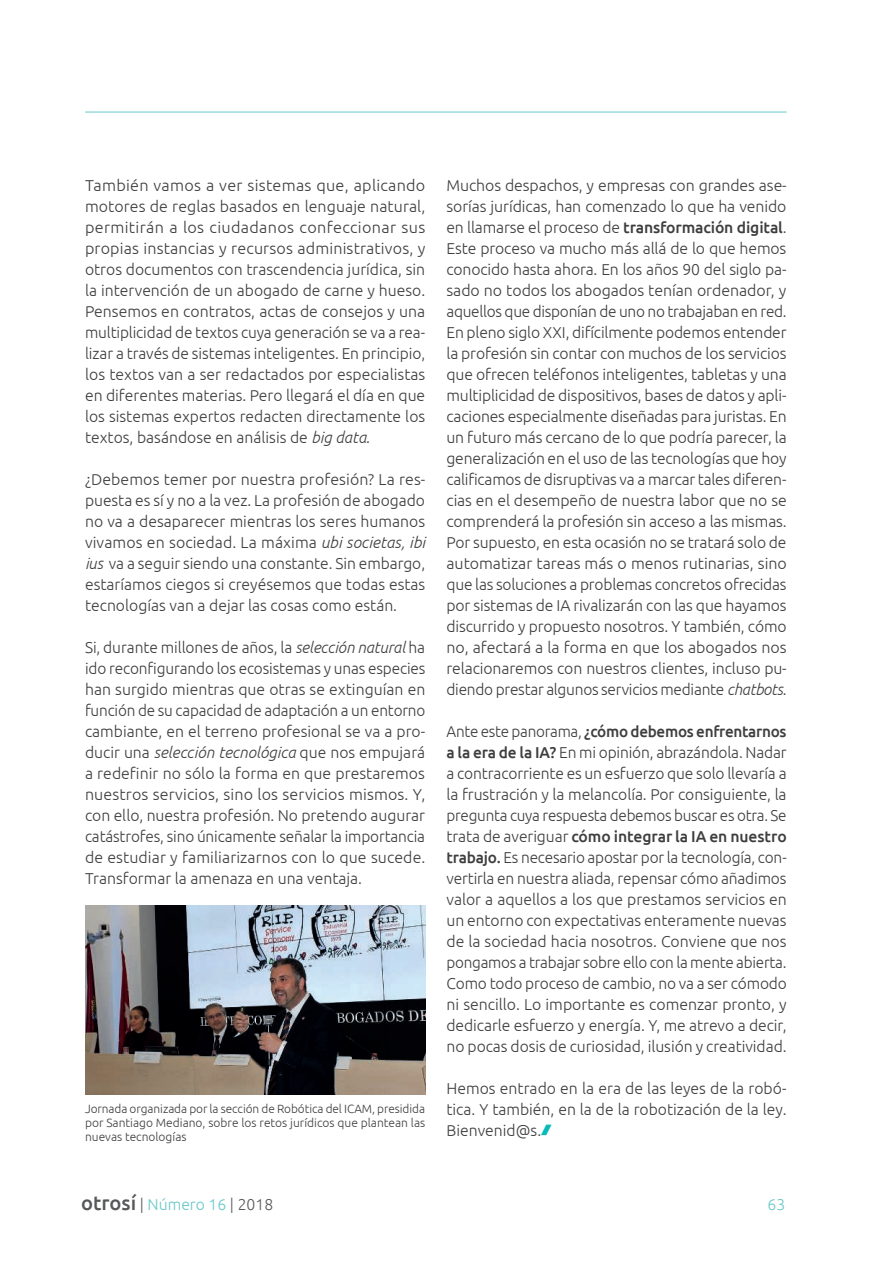
<style>
.page{position:relative;width:893px;height:1263px;background:#fff}
.page>*{position:absolute;margin:0;border:0;box-sizing:border-box;transform-origin:0 0}
.t1{font:300 15.75px/21px "Ubuntu";color:#3e3e3f;text-align:justify}
.t2{font:300 15.75px "Ubuntu";color:#69c8c9}
.t3{font:300 12px/14.4px "Ubuntu";color:#3e3e3f;text-align:justify}
.s1{font-style:italic}
.s2{font-weight:500}
.s3{font-weight:500;font-size:20.1px;color:#57585a}
.s4{color:#57585a}
</style>
<div class="page">
<hr style="left:85px;top:112px;width:702px;height:1px;background:#69c8c9">
<img style="left:85px;top:905px;width:340px;height:189px">
<p class="t1" style="left:85px;top:175px;width:342px">También vamos a ver sistemas que, aplicando motores de reglas basados en lenguaje natural, permitirán a los ciudadanos confeccionar sus propias instancias y recursos administrativos, y otros documentos con trascendencia jurídica, sin la intervención de un abogado de carne y hueso.<br>Pensemos en contratos, actas de consejos y una multiplicidad de textos cuya generación se va a rea&shy;lizar a través de sistemas inteligentes. En principio, los textos van a ser redactados por especialistas en diferentes materias. Pero llegará el día en que los sistemas expertos redacten directamente los textos, basándose en análisis de <span class="s1">big data</span>.</p>
<p class="t1" style="left:85px;top:469px;width:342px">¿Debemos temer por nuestra profesión? La res&shy;puesta es sí y no a la vez. La profesión de abogado no va a desaparecer mientras los seres humanos vivamos en sociedad. La máxima <span class="s1">ubi societas, ibi ius</span> va a seguir siendo una constante. Sin embargo, estaríamos ciegos si creyésemos que todas estas tecnologías van a dejar las cosas como están.</p>
<p class="t1" style="left:85px;top:637px;width:342px">Si, durante millones de años, la <span class="s1">selección natural</span> ha ido reconfigurando los ecosistemas y unas especies han surgido mientras que otras se extinguían en función de su capacidad de adaptación a un entorno cambiante, en el terreno profesional se va a pro&shy;ducir una <span class="s1">selección tecnológica</span> que nos empujará a redefinir no sólo la forma en que prestaremos nuestros servicios, sino los servicios mismos. Y, con ello, nuestra profesión. No pretendo augurar catástrofes, sino únicamente señalar la importancia de estudiar y familiarizarnos con lo que sucede.<br>Transformar la amenaza en una ventaja.</p>
<p class="t3" style="left:85px;top:1101px;width:342px">Jornada organizada por la sección de Robótica del ICAM, presidida por Santiago Mediano, sobre los retos jurídicos que plantean las nuevas tecnologías</p>
<p class="t1" style="left:446px;top:175px;width:342px">Muchos despachos, y empresas con grandes ase&shy;sorías jurídicas, han comenzado lo que ha venido en llamarse el proceso de <span class="s2">transformación digital</span>.<br>Este proceso va mucho más allá de lo que hemos conocido hasta ahora. En los años 90 del siglo pa&shy;sado no todos los abogados tenían ordenador, y aquellos que disponían de uno no trabajaban en red.<br>En pleno siglo XXI, difícilmente podemos entender la profesión sin contar con muchos de los servicios que ofrecen teléfonos inteligentes, tabletas y una multiplicidad de dispositivos, bases de datos y apli&shy;caciones especialmente diseñadas para juristas. En un futuro más cercano de lo que podría parecer, la generalización en el uso de las tecnologías que hoy calificamos de disruptivas va a marcar tales diferen&shy;cias en el desempeño de nuestra labor que no se comprenderá la profesión sin acceso a las mismas.<br>Por supuesto, en esta ocasión no se tratará solo de automatizar tareas más o menos rutinarias, sino que las soluciones a problemas concretos ofrecidas por sistemas de IA rivalizarán con las que hayamos discurrido y propuesto nosotros. Y también, cómo no, afectará a la forma en que los abogados nos relacionaremos con nuestros clientes, incluso pu&shy;diendo prestar algunos servicios mediante <span class="s1">chatbots</span>.</p>
<p class="t1" style="left:446px;top:721px;width:342px">Ante este panorama, <span class="s2">¿cómo debemos enfrentarnos a la era de la IA?</span> En mi opinión, abrazándola. Nadar a contracorriente es un esfuerzo que solo llevaría a la frustración y la melancolía. Por consiguiente, la pregunta cuya respuesta debemos buscar es otra. Se trata de averiguar <span class="s2">cómo integrar la IA en nuestro trabajo.</span> Es necesario apostar por la tecnología, con&shy;vertirla en nuestra aliada, repensar cómo añadimos valor a aquellos a los que prestamos servicios en un entorno con expectativas enteramente nuevas de la sociedad hacia nosotros. Conviene que nos pongamos a trabajar sobre ello con la mente abierta.<br>Como todo proceso de cambio, no va a ser cómodo ni sencillo. Lo importante es comenzar pronto, y dedicarle esfuerzo y energía. Y, me atrevo a decir, no pocas dosis de curiosidad, ilusión y creatividad.</p>
<p class="t1" style="left:446px;top:1078px;width:342px">Hemos entrado en la era de las leyes de la robó&shy;tica. Y también, en la de la robotización de la ley.<br>Bienvenid@s.</p>
<p class="t2" style="left:81px;top:1195px;width:194px"><span class="s3">otrosí</span> <span class="s4">|</span> Número 16 <span class="s4">| 2018</span></p>
<p class="t2" style="left:767px;top:1195px;width:19px">63</p>
</div>
